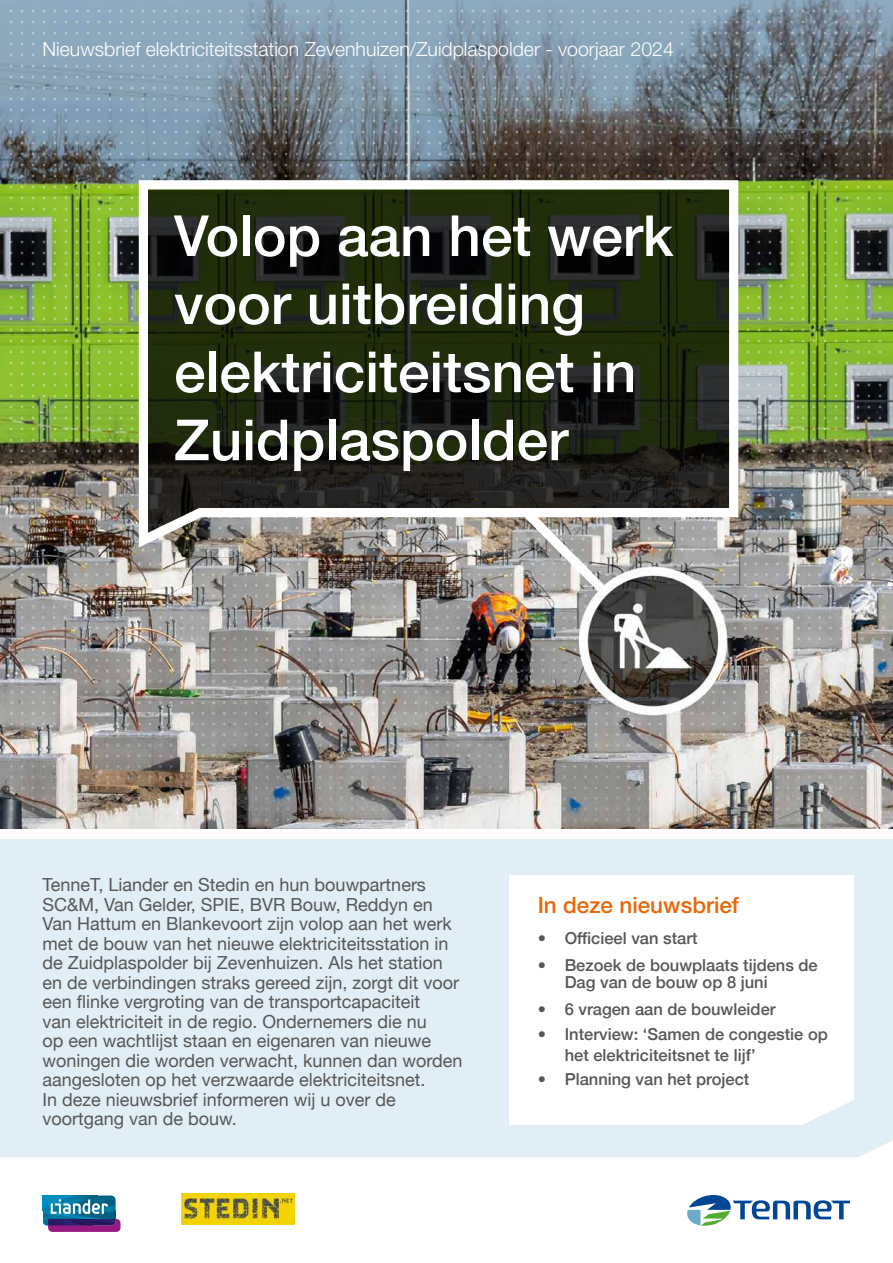
<style>
.page{position:relative;width:893px;height:1263px;background:#fff}
.page>*{position:absolute;margin:0;border:0;box-sizing:border-box;transform-origin:0 0}
.t1{font:500 56.7px/68.1px "Helvetica Neue LT Pro";color:#fff}
.t2{font:500 22.5px "Helvetica Neue LT Pro";color:#ec6608}
.t3{font:300 19.5px "Helvetica Neue LT Pro";color:#fff}
.t4{font:18px/19.5px "Helvetica Neue";color:#575756}
.t5{font:500 16.5px/16.5px "Helvetica Neue";color:#575756}
</style>
<div class="page">
<img style="left:6px;top:7px;width:882px;height:550px">
<svg style="left:134px;top:176px;width:609px;height:379px;background:#383d2c"></svg>
<svg style="left:513px;top:499px;width:179px;height:58px"></svg>
<img style="left:0;top:557px;width:893px;height:272px">
<div style="left:0;top:839px;width:893px;height:321px;background:#e2eef5"></div>
<div style="left:509px;top:875px;width:344px;height:249px;background:#fff"></div>
<svg style="left:0;top:1157px;width:685px;height:73px"></svg>
<svg style="left:685px;top:1081px;width:208px;height:145px"></svg>
<svg style="left:43px;top:1196px;width:77px;height:36px;background:#4c6e9f"></svg>
<img style="left:182px;top:1194px;width:112px;height:31px">
<p class="t3" style="left:43px;top:37px;width:633px">Nieuwsbrief elektriciteitsstation Zevenhuizen/Zuidplaspolder - voorjaar 2024</p>
<h1 class="t1" style="left:174px;top:201px;width:501px">Volop aan het werk voor uitbreiding elektriciteitsnet in<br>Zuidplaspolder</h1>
<p class="t4" style="left:43px;top:876px;width:422px">TenneT, Liander en Stedin en hun bouwpartners SC&amp;M, Van Gelder, SPIE, BVR Bouw, Reddyn en Van Hattum en Blankevoort zijn volop aan het werk met de bouw van het nieuwe elektriciteitsstation in de Zuidplaspolder bij Zevenhuizen. Als het station en de verbindingen straks gereed zijn, zorgt dit voor een flinke vergroting van de transportcapaciteit<br>van elektriciteit in de regio. Ondernemers die nu<br>op een wachtlijst staan en eigenaren van nieuwe woningen die worden verwacht, kunnen dan worden aangesloten op het verzwaarde elektriciteitsnet.<br>In deze nieuwsbrief informeren wij u over de voortgang van de bouw.</p>
<p class="t2" style="left:538px;top:891px;width:203px">In deze nieuwsbrief</p>
<p class="t5" style="left:538px;top:929px;width:162px">• Officieel van start</p>
<p class="t5" style="left:565px;top:956px;width:255px;text-indent:-27px">• Bezoek de bouwplaats tijdens de<br>Dag van de bouw op 8 juni</p>
<p class="t5" style="left:538px;top:999px;width:239px">• 6 vragen aan de bouwleider</p>
<p class="t5" style="left:565px;top:1022px;width:265px;line-height:21px;text-indent:-27px">• Interview: ‘Samen de congestie op het elektriciteitsnet te lijf’</p>
<p class="t5" style="left:538px;top:1070px;width:213px">• Planning van het project</p>
</div>
